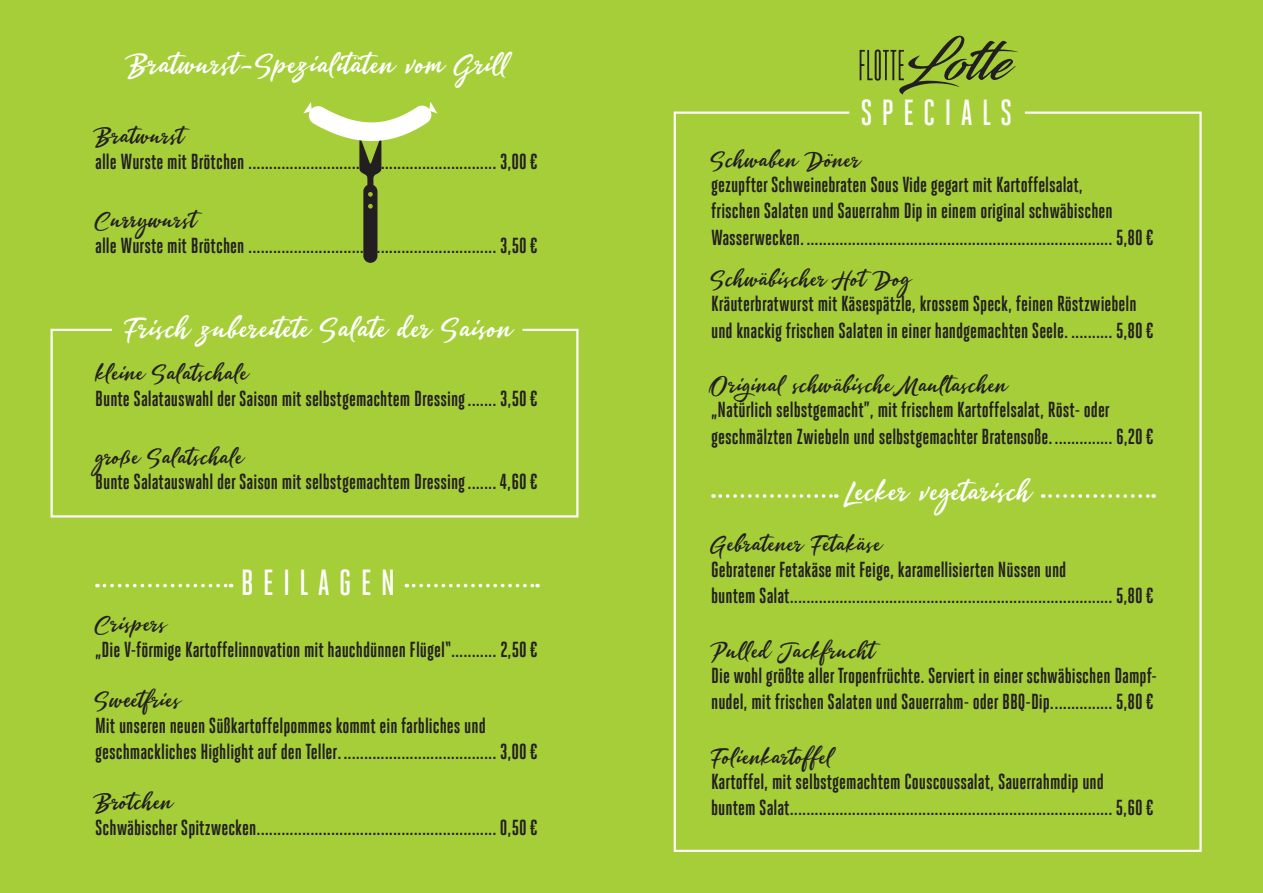
<style>
.page{position:relative;width:1263px;height:893px;background:#a6ce39}
.page>*{position:absolute;margin:0;border:0;box-sizing:border-box;transform-origin:0 0}
.t1{font:700 36.3px "Quente Script";color:#fff}
.t2{font:500 36.3px "Heroic Condensed";letter-spacing:.25em;color:#fff}
.t3{font:700 29.1px "Quente Script";color:#231f20}
.t4{font:700 21.75px/26.1px "Heroic Condensed";color:#231f20}
</style>
<div class="page">
<svg style="left:50px;top:328px;width:529px;height:190px"></svg>
<svg style="left:673px;top:111px;width:529px;height:741px"></svg>
<svg style="left:720px;top:494px;width:117px;height:4px"></svg>
<svg style="left:104px;top:584px;width:128px;height:3px"></svg>
<svg style="left:1050px;top:494px;width:104px;height:4px"></svg>
<svg style="left:414px;top:584px;width:124px;height:3px"></svg>
<div style="left:363px;top:184px;width:14px;height:79px;background:#231f20;border-radius:7px"></div>
<svg style="left:303px;top:102px;width:135px;height:117px"></svg>
<svg style="left:860px;top:35px;width:158px;height:59px"></svg>
<h1 class="t1" style="left:128px;top:47px;width:388px">Bratwurst-Spezialitäten vom Grill</h1>
<h1 class="t2" style="left:860px;top:93px;width:153px">SPECIALS</h1>
<h2 class="t3" style="left:95px;top:122px;width:89px">Bratwurst</h2>
<p class="t4" style="left:95px;top:148px;width:444px">alle Wurste mit Brötchen ............................................................ 3,00€</p>
<h2 class="t3" style="left:711px;top:146px;width:150px">Schwaben Döner</h2>
<p class="t4" style="left:711px;top:172px;width:444px">gezupfter Schweinebraten Sous Vide gegart mit Kartoffelsalat,<br>frischen Salaten und Sauerrahm Dip in einem original schwäbischen<br>Wasserwecken........................................................................... 5,80€</p>
<h2 class="t3" style="left:711px;top:265px;width:199px">Schwäbischer Hot Dog</h2>
<p class="t4" style="left:711px;top:291px;width:444px">Kräuterbratwurst mit Käsespätzle, krossem Speck, feinen Röstzwiebeln und knackig frischen Salaten in einer handgemachten Seele. .......... 5,80€</p>
<h2 class="t3" style="left:711px;top:371px;width:297px">Original schwäbische Maultaschen</h2>
<p class="t4" style="left:711px;top:397px;width:444px">„Natürlich selbstgemacht”, mit frischem Kartoffelsalat, Röst- oder geschmälzten Zwiebeln und selbstgemachter Bratensoße............... 6,20€</p>
<h2 class="t3" style="left:95px;top:206px;width:102px">Currywurst</h2>
<p class="t4" style="left:95px;top:232px;width:444px">alle Wurste mit Brötchen ............................................................ 3,50€</p>
<h1 class="t1" style="left:124px;top:311px;width:389px">Frisch zubereitete Salate der Saison</h1>
<h2 class="t3" style="left:95px;top:359px;width:154px">kleine Salatschale</h2>
<p class="t4" style="left:95px;top:385px;width:444px">Bunte Salatauswahl der Saison mit selbstgemachtem Dressing....... 3,50€</p>
<h2 class="t3" style="left:95px;top:443px;width:149px">große Salatschale</h2>
<p class="t4" style="left:95px;top:469px;width:444px">Bunte Salatauswahl der Saison mit selbstgemachtem Dressing....... 4,60€</p>
<h1 class="t1" style="left:845px;top:475px;width:187px">Lecker vegetarisch</h1>
<h2 class="t3" style="left:95px;top:610px;width:72px">Crispers</h2>
<h1 class="t2" style="left:241px;top:563px;width:156px">BEILAGEN</h1>
<p class="t4" style="left:95px;top:636px;width:444px">„Die V-förmige Kartoffelinnovation mit hauchdünnen Flügel“........... 2,50€</p>
<h2 class="t3" style="left:95px;top:686px;width:87px">Sweetfries</h2>
<p class="t4" style="left:95px;top:712px;width:444px">Mit unseren neuen Süßkartoffelpommes kommt ein farbliches und geschmackliches Highlight auf den Teller...................................... 3,00€</p>
<h2 class="t3" style="left:95px;top:788px;width:79px">Brötchen</h2>
<p class="t4" style="left:95px;top:814px;width:444px">Schwäbischer Spitzwecken.......................................................... 0,50€</p>
<h2 class="t3" style="left:711px;top:531px;width:171px">Gebratener Fetakäse</h2>
<p class="t4" style="left:711px;top:556px;width:444px">Gebratener Fetakäse mit Feige, karamellisierten Nüssen und<br>buntem Salat.............................................................................. 5,80€</p>
<h2 class="t3" style="left:711px;top:637px;width:164px">Pulled Jackfrucht</h2>
<p class="t4" style="left:711px;top:663px;width:447px">Die wohl größte aller Tropenfrüchte. Serviert in einer schwäbischen Dampf&shy;nudel, mit frischen Salaten und Sauerrahm- oder BBQ-Dip............... 5,80€</p>
<h2 class="t3" style="left:711px;top:743px;width:122px">Folienkartoffel</h2>
<p class="t4" style="left:711px;top:769px;width:444px">Kartoffel, mit selbstgemachtem Couscoussalat, Sauerrahmdip und<br>buntem Salat..............................................................................5,60€</p>
</div>
